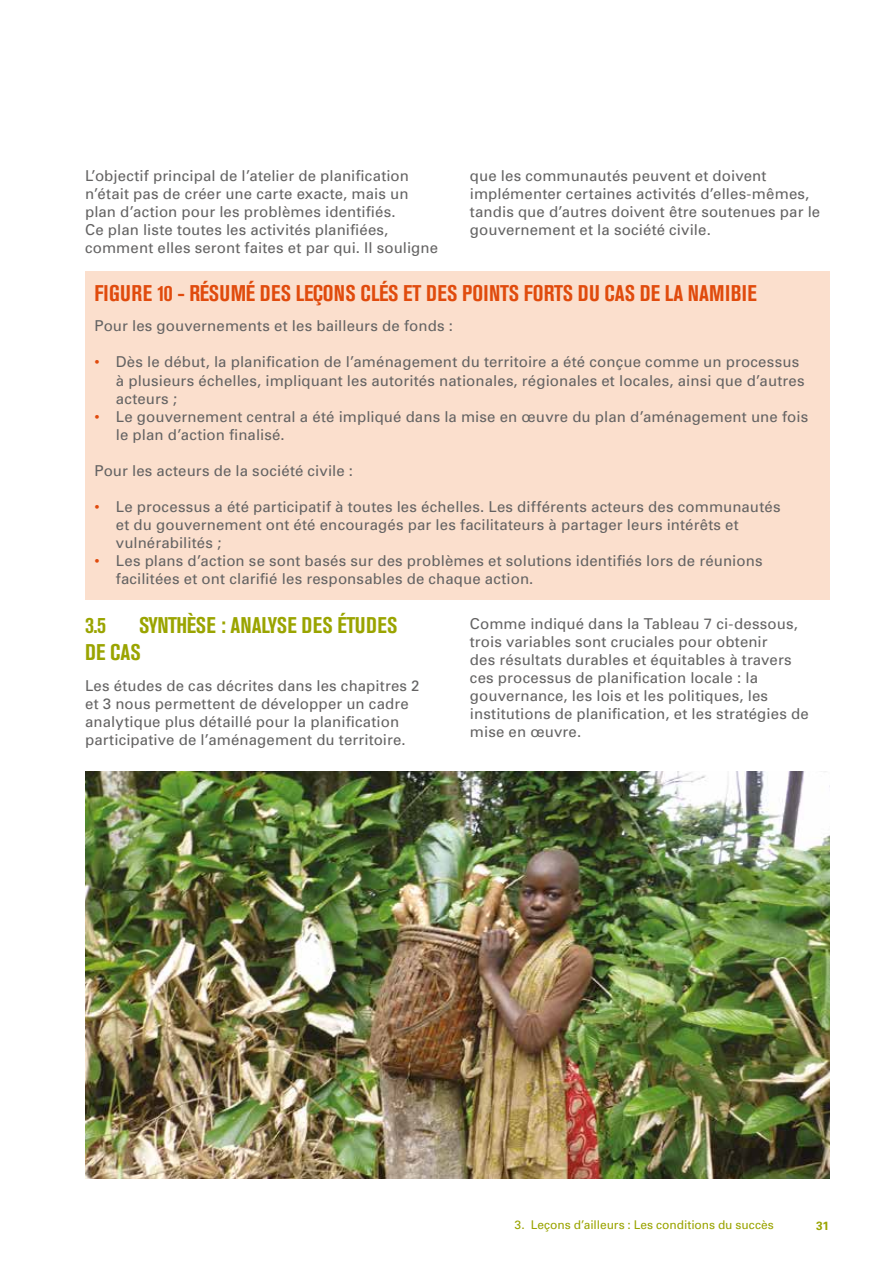
<style>
.page{position:relative;width:893px;height:1263px;background:#fff}
.page>*{position:absolute;margin:0;border:0;box-sizing:border-box;transform-origin:0 0}
.t1{font:700 condensed 22.5px "Akzidenz Grotesk BE";letter-spacing:.005em;color:#e04b0d}
.t2{font:700 condensed 22.5px/27px "Akzidenz Grotesk BE";color:#9aa400}
.t3{font:15px/18px "Univers";letter-spacing:.01em;color:#646363}
.t4{font:12px "Univers";color:#9aa400}
.t5{font:700 12px "Univers";color:#9aa400}
.s1{color:#e04b0d}
</style>
<div class="page">
<div style="left:85px;top:271px;width:744px;height:329px;background:#fbdfcd"></div>
<img style="left:85px;top:771px;width:744px;height:408px">
<p class="t3" style="left:85px;top:167px;width:355px">L’objectif principal de l’atelier de planification n’était pas de créer une carte exacte, mais un plan d’action pour les problèmes identifiés.<br>Ce plan liste toutes les activités planifiées, comment elles seront faites et par qui. Il souligne</p>
<p class="t3" style="left:470px;top:167px;width:352px">que les communautés peuvent et doivent implémenter certaines activités d’elles-mêmes, tandis que d’autres doivent être soutenues par le gouvernement et la société civile.</p>
<h1 class="t1" style="left:95px;top:280px;width:664px">FIGURE 10 - RÉSUMÉ DES LEÇONS CLÉS ET DES POINTS FORTS DU CAS DE LA NAMIBIE</h1>
<p class="t3" style="left:95px;top:317px;width:360px">Pour les gouvernements et les bailleurs de fonds :</p>
<p class="t3" style="left:116px;top:353px;width:690px;text-indent:-21px"><span class="s1">•</span> Dès le début, la planification de l’aménagement du territoire a été conçue comme un processus à plusieurs échelles, impliquant les autorités nationales, régionales et locales, ainsi que d’autres acteurs ;</p>
<p class="t3" style="left:116px;top:407px;width:694px;text-indent:-21px"><span class="s1">•</span> Le gouvernement central a été impliqué dans la mise en œuvre du plan d’aménagement une fois le plan d’action finalisé.</p>
<p class="t3" style="left:95px;top:461px;width:260px">Pour les acteurs de la société civile :</p>
<p class="t3" style="left:116px;top:497px;width:666px;text-indent:-21px"><span class="s1">•</span> Le processus a été participatif à toutes les échelles. Les différents acteurs des communautés et du gouvernement ont été encouragés par les facilitateurs à partager leurs intérêts et vulnérabilités ;</p>
<p class="t3" style="left:116px;top:551px;width:648px;text-indent:-21px"><span class="s1">•</span> Les plans d’action se sont basés sur des problèmes et solutions identifiés lors de réunions facilitées et ont clarifié les responsables de chaque action.</p>
<h1 class="t2" style="left:85px;top:612px;width:23px">3.5</h1>
<h1 class="t2" style="left:85px;top:612px;width:314px;text-indent:54px">SYNTHÈSE : ANALYSE DES ÉTUDES<br>DE CAS</h1>
<p class="t3" style="left:85px;top:677px;width:336px">Les études de cas décrites dans les chapitres 2 et 3 nous permettent de développer un cadre analytique plus détaillé pour la planification participative de l’aménagement du territoire.</p>
<p class="t3" style="left:470px;top:615px;width:340px">Comme indiqué dans la Tableau 7 ci-dessous, trois variables sont cruciales pour obtenir<br>des résultats durables et équitables à travers ces processus de planification locale : la gouvernance, les lois et les politiques, les institutions de planification, et les stratégies de mise en œuvre.</p>
<p class="t4" style="left:515px;top:1218px;width:261px">3. Leçons d’ailleurs : Les conditions du succès</p>
<p class="t5" style="left:816px;top:1218px;width:14px">31</p>
</div>
